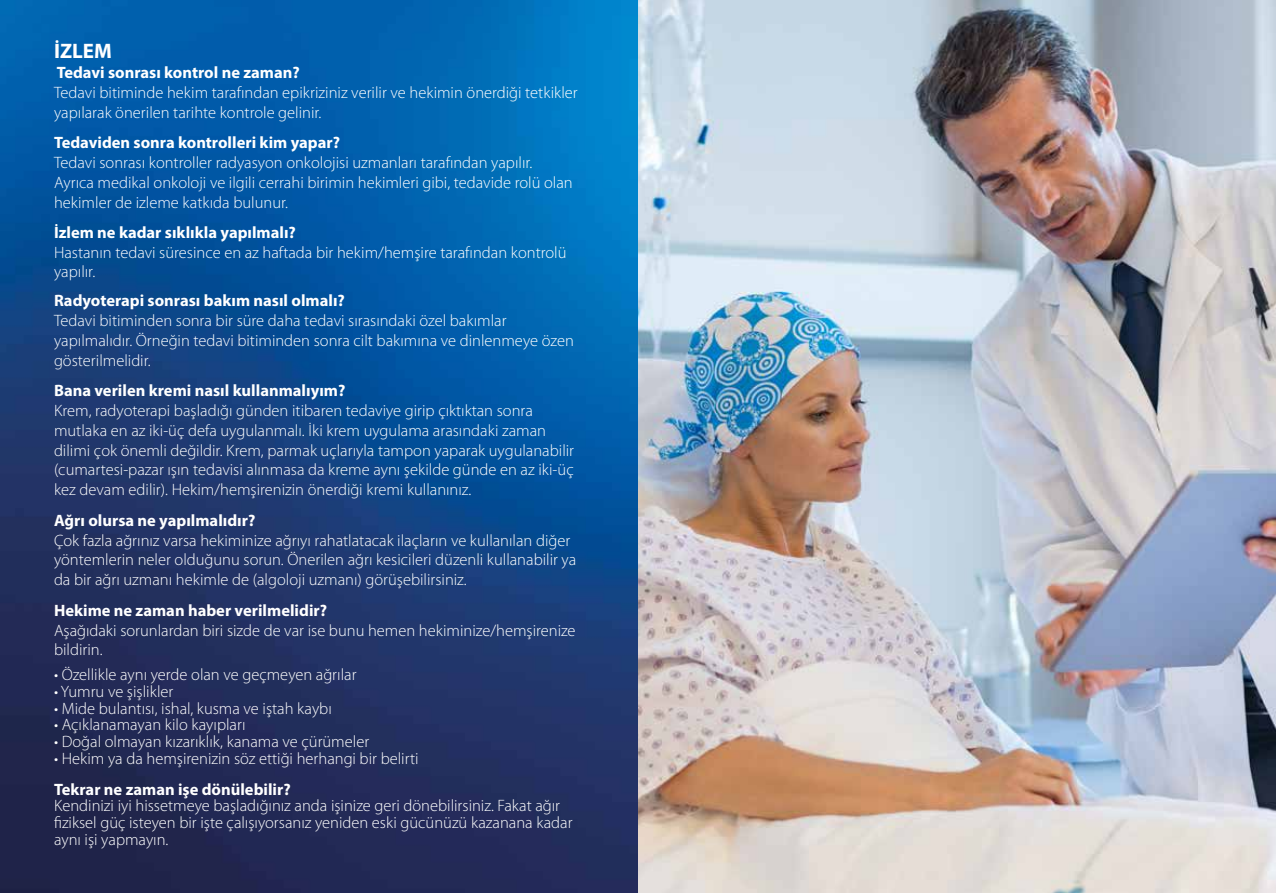
<style>
.page{position:relative;width:1276px;height:893px;background:#fff}
.page>*{position:absolute;margin:0;border:0;box-sizing:border-box;transform-origin:0 0}
.t1{font:700 21px "Myriad Pro";color:#fff}
.t2{font:300 16.5px/19.8px "Myriad Pro";color:#fff}
.t3{font:700 16.5px "Myriad Pro";color:#fff}
</style>
<div class="page">
<img style="left:0;top:0;width:638px;height:893px">
<img style="left:638px;top:0;width:638px;height:893px">
<p class="t1" style="left:54px;top:38px;width:59px">İZLEM</p>
<p class="t3" style="left:57px;top:62px;width:244px">Tedavi sonrası kontrol ne zaman?</p>
<p class="t2" style="left:54px;top:83px;width:525px">Tedavi bitiminde hekim tarafından epikriziniz verilir ve hekimin önerdiği tetkikler yapılarak önerilen tarihte kontrole gelinir.</p>
<p class="t3" style="left:54px;top:132px;width:288px">Tedaviden sonra kontrolleri kim yapar?</p>
<p class="t2" style="left:54px;top:153px;width:520px">Tedavi sonrası kontroller radyasyon onkolojisi uzmanları tarafından yapılır.<br>Ayrıca medikal onkoloji ve ilgili cerrahi birimin hekimleri gibi, tedavide rolü olan hekimler de izleme katkıda bulunur.</p>
<p class="t3" style="left:54px;top:221px;width:243px">İzlem ne kadar sıklıkla yapılmalı?</p>
<p class="t2" style="left:54px;top:242px;width:514px">Hastanın tedavi süresince en az haftada bir hekim/hemşire tarafından kontrolü yapılır.</p>
<p class="t3" style="left:54px;top:290px;width:292px">Radyoterapi sonrası bakım nasıl olmalı?</p>
<p class="t2" style="left:54px;top:311px;width:521px">Tedavi bitiminden sonra bir süre daha tedavi sırasındaki özel bakımlar yapılmalıdır. Örneğin tedavi bitiminden sonra cilt bakımına ve dinlenmeye özen gösterilmelidir.</p>
<p class="t3" style="left:54px;top:380px;width:293px">Bana verilen kremi nasıl kullanmalıyım?</p>
<p class="t2" style="left:54px;top:401px;width:521px">Krem, radyoterapi başladığı günden itibaren tedaviye girip çıktıktan sonra mutlaka en az iki-üç defa uygulanmalı. İki krem uygulama arasındaki zaman dilimi çok önemli değildir. Krem, parmak uçlarıyla tampon yaparak uygulanabilir (cumartesi-pazar ışın tedavisi alınmasa da kreme aynı şekilde günde en az iki-üç kez devam edilir). Hekim/hemşirenizin önerdiği kremi kullanınız.</p>
<p class="t3" style="left:54px;top:509px;width:203px">Ağrı olursa ne yapılmalıdır?</p>
<p class="t2" style="left:54px;top:530px;width:524px">Çok fazla ağrınız varsa hekiminize ağrıyı rahatlatacak ilaçların ve kullanılan diğer yöntemlerin neler olduğunu sorun. Önerilen ağrı kesicileri düzenli kullanabilir ya da bir ağrı uzmanı hekimle de (algoloji uzmanı) görüşebilirsiniz.</p>
<p class="t3" style="left:54px;top:599px;width:275px">Hekime ne zaman haber verilmelidir?</p>
<p class="t2" style="left:54px;top:620px;width:523px">Aşağıdaki sorunlardan biri sizde de var ise bunu hemen hekiminize/hemşirenize bildirin.</p>
<p class="t2" style="left:54px;top:665px;width:304px">• Özellikle aynı yerde olan ve geçmeyen ağrılar</p>
<p class="t2" style="left:54px;top:682px;width:121px">• Yumru ve şişlikler</p>
<p class="t2" style="left:54px;top:698px;width:279px">• Mide bulantısı, ishal, kusma ve iştah kaybı</p>
<p class="t2" style="left:54px;top:715px;width:193px">• Açıklanamayan kilo kayıpları</p>
<p class="t2" style="left:54px;top:732px;width:317px">• Doğal olmayan kızarıklık, kanama ve çürümeler</p>
<p class="t2" style="left:54px;top:749px;width:366px">• Hekim ya da hemşirenizin söz ettiği herhangi bir belirti</p>
<p class="t3" style="left:54px;top:778px;width:238px">Tekrar ne zaman işe dönülebilir?</p>
<p class="t2" style="left:54px;top:798px;width:520px;line-height:16.8px">Kendinizi iyi hissetmeye başladığınız anda işinize geri dönebilirsiniz. Fakat ağır fiziksel güç isteyen bir işte çalışıyorsanız yeniden eski gücünüzü kazanana kadar aynı işi yapmayın.</p>
</div>
